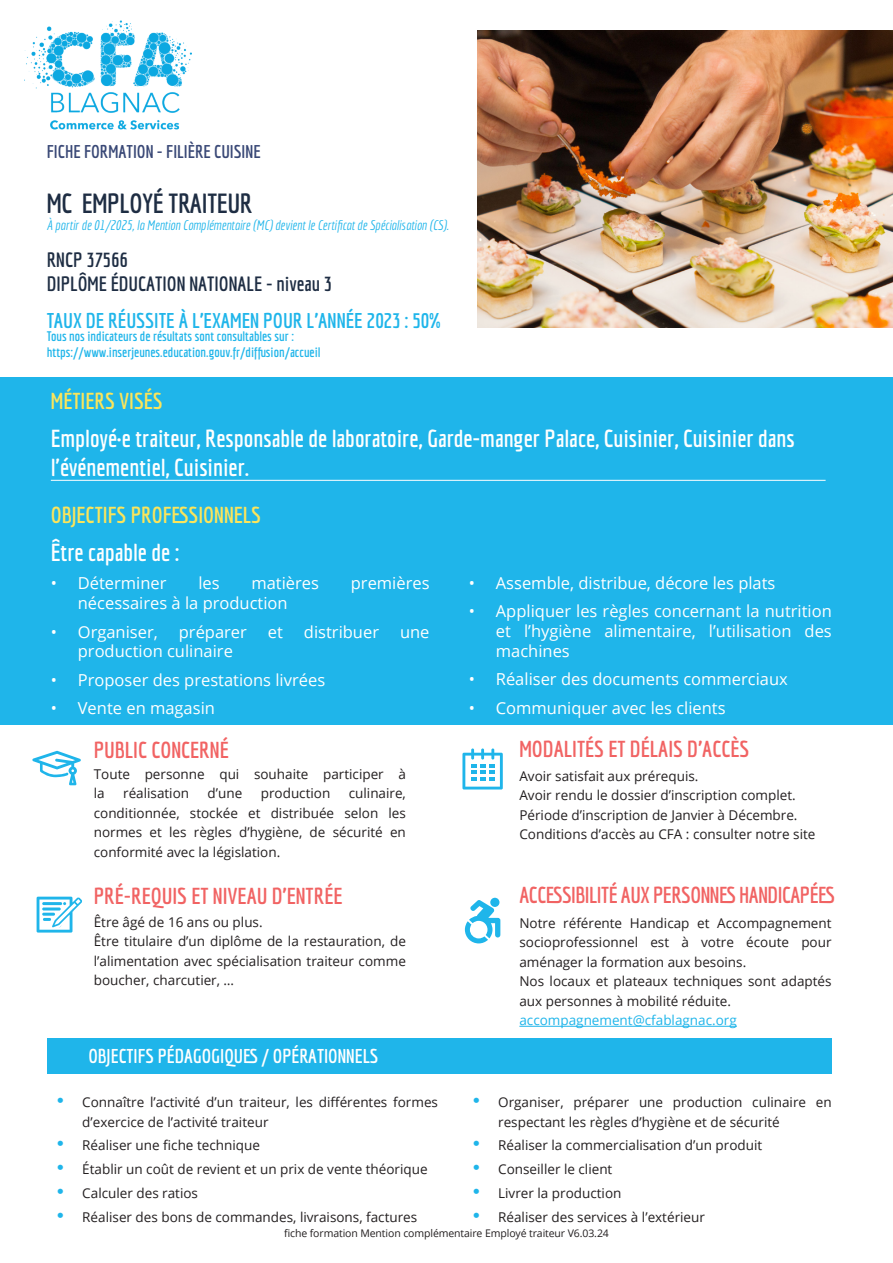
<style>
.page{position:relative;width:893px;height:1263px;background:#fff}
.page>*{position:absolute;margin:0;border:0;box-sizing:border-box;transform-origin:0 0}
.t1{font:700 27px "Economica";letter-spacing:-.01em;color:#1e2d43}
.t2{font:700 24px/28.8px "Economica";color:#fff}
.t3{font:700 22.5px "Economica";color:#f16363}
.t4{font:700 22.5px "Economica";letter-spacing:-.02em;color:#f16363}
.t5{font:700 22.5px "Economica";color:#fbe55b}
.t6{font:700 20.85px "Economica";color:#1fb5ea}
.t7{font:700 20.1px "Economica";color:#1e2d43}
.t8{font:700 19.5px "Economica";color:#fff}
.t9{font:700 18px "Economica";color:#394876}
.t10{font:16.5px/19.8px "Open Sans";color:#fff;text-align:justify}
.t11{font:13.5px/19.5px "Open Sans";color:#231f20}
.t12{font:700 13.5px "Economica";color:#1fb5ea}
.t13{font:italic 13.5px "Economica";color:#1fb5ea}
.t14{font:13.5px "Open Sans";color:#1fb5ea}
.t15{font:10.5px "Open Sans";letter-spacing:-.01em;color:#231f20}
.s1{font-family:"Futura";font-weight:700;font-size:18px;color:#1fb5ea}
</style>
<div class="page">
<img style="left:477px;top:31px;width:416px;height:297px">
<div style="left:0;top:378px;width:893px;height:347px;background:#1fb5ea"></div>
<div style="left:47px;top:1038px;width:785px;height:36px;background:#1fb5ea"></div>
<img style="left:24px;top:20px;width:167px;height:110px">
<svg style="left:32px;top:751px;width:49px;height:34px"></svg>
<svg style="left:462px;top:748px;width:41px;height:41px"></svg>
<div style="left:490px;top:898px;width:9px;height:9px;background:#1fb5ea;border-radius:50%"></div>
<svg style="left:465px;top:900px;width:35px;height:43px"></svg>
<svg style="left:37px;top:897px;width:45px;height:35px"></svg>
<hr style="left:51px;top:480px;width:775px;height:1px;background:#fff">
<hr style="left:519px;top:1026px;width:218px;height:1px;background:#1fb5ea">
<p class="t9" style="left:47px;top:141px;width:215px">FICHE FORMATION - FILIÈRE CUISINE</p>
<p class="t1" style="left:47px;top:188px;width:207px">MC EMPLOYÉ TRAITEUR</p>
<p class="t7" style="left:47px;top:248px;width:82px">RNCP 37566</p>
<p class="t7" style="left:47px;top:272px;width:287px">DIPLÔME ÉDUCATION NATIONALE - niveau 3</p>
<p class="t6" style="left:47px;top:309px;width:396px">TAUX DE RÉUSSITE À L’EXAMEN POUR L’ANNÉE 2023 : 50%</p>
<p class="t13" style="left:47px;top:218px;width:404px">À partir de 01/2025, la Mention Complémentaire (MC) devient le Certificat de Spécialisation (CS).</p>
<p class="t12" style="left:47px;top:328px;width:249px">Tous nos indicateurs de résultats sont consultables sur :</p>
<p class="t12" style="left:47px;top:345px;width:275px">https://www.inserjeunes.education.gouv.fr/diffusion/accueil</p>
<p class="t5" style="left:51px;top:388px;width:113px">MÉTIERS VISÉS</p>
<p class="t2" style="left:51px;top:424px;width:745px">Employé·e traiteur, Responsable de laboratoire, Garde-manger Palace, Cuisinier, Cuisinier dans l'événementiel, Cuisinier.</p>
<p class="t5" style="left:51px;top:502px;width:212px">OBJECTIFS PROFESSIONNELS</p>
<p class="t2" style="left:51px;top:538px;width:130px">Être capable de :</p>
<p class="t10" style="left:51px;top:573px;width:117px">• Déterminer</p>
<p class="t10" style="left:198px;top:573px;width:23px">les</p>
<p class="t10" style="left:251px;top:573px;width:69px">matières</p>
<p class="t10" style="left:351px;top:573px;width:80px">premières</p>
<p class="t10" style="left:78px;top:593px;width:211px">nécessaires à la production</p>
<p class="t10" style="left:51px;top:621px;width:109px">• Organiser,</p>
<p class="t10" style="left:179px;top:621px;width:70px">préparer</p>
<p class="t10" style="left:268px;top:621px;width:17px">et</p>
<p class="t10" style="left:304px;top:621px;width:77px">distribuer</p>
<p class="t10" style="left:400px;top:621px;width:31px">une</p>
<p class="t10" style="left:78px;top:641px;width:157px">production culinaire</p>
<p class="t10" style="left:51px;top:669px;width:276px">• Proposer des prestations livrées</p>
<p class="t10" style="left:51px;top:698px;width:166px">• Vente en magasin</p>
<p class="t3" style="left:94px;top:737px;width:136px">PUBLIC CONCERNÉ</p>
<p class="t3" style="left:519px;top:735px;width:231px">MODALITÉS ET DÉLAIS D’ACCÈS</p>
<p class="t10" style="left:469px;top:573px;width:308px">• Assemble, distribue, décore les plats</p>
<p class="t10" style="left:496px;top:601px;width:337px;text-indent:-27px">• Appliquer les règles concernant la nutrition et l’hygiène alimentaire, l’utilisation des machines</p>
<p class="t10" style="left:469px;top:669px;width:320px">• Réaliser des documents commerciaux</p>
<p class="t10" style="left:469px;top:697px;width:258px">• Communiquer avec les clients</p>
<p class="t11" style="left:94px;top:764px;width:314px">Toute personne qui souhaite participer à la</p>
<p class="t11" style="left:123px;top:783px;width:67px">réalisation</p>
<p class="t11" style="left:208px;top:783px;width:36px">d’une</p>
<p class="t11" style="left:261px;top:783px;width:71px">production</p>
<p class="t11" style="left:94px;top:783px;width:314px;text-align:justify;text-indent:255px">culinaire, conditionnée, stockée et distribuée selon les normes et les règles d’hygiène, de sécurité en conformité avec la législation.</p>
<p class="t11" style="left:519px;top:766px;width:181px">Avoir satisfait aux prérequis.</p>
<p class="t11" style="left:519px;top:785px;width:278px">Avoir rendu le dossier d’inscription complet.</p>
<p class="t11" style="left:519px;top:805px;width:280px">Période d’inscription de Janvier à Décembre.</p>
<p class="t11" style="left:519px;top:824px;width:297px">Conditions d’accès au CFA : consulter notre site</p>
<p class="t3" style="left:94px;top:882px;width:250px">PRÉ-REQUIS ET NIVEAU D’ENTRÉE</p>
<p class="t4" style="left:519px;top:882px;width:317px">ACCESSIBILITÉ AUX PERSONNES HANDICAPÉES</p>
<p class="t11" style="left:94px;top:912px;width:170px">Être âgé de 16 ans ou plus.</p>
<p class="t11" style="left:94px;top:931px;width:314px;text-align:justify">Être titulaire d’un diplôme de la restauration, de l’alimentation avec spécialisation traiteur comme boucher, charcutier, …</p>
<p class="t8" style="left:88px;top:1045px;width:291px">OBJECTIFS PÉDAGOGIQUES / OPÉRATIONNELS</p>
<p class="t11" style="left:82px;top:1092px;width:357px;text-indent:-27px"><span class="s1">•</span> Connaître l’activité d’un traiteur, les différentes formes d’exercice de l’activité traiteur</p>
<p class="t11" style="left:55px;top:1135px;width:206px"><span class="s1">•</span> Réaliser une fiche technique</p>
<p class="t11" style="left:55px;top:1159px;width:374px"><span class="s1">•</span> Établir un coût de revient et un prix de vente théorique</p>
<p class="t11" style="left:55px;top:1183px;width:144px"><span class="s1">•</span> Calculer des ratios</p>
<p class="t11" style="left:55px;top:1207px;width:363px"><span class="s1">•</span> Réaliser des bons de commandes, livraisons, factures</p>
<p class="t11" style="left:519px;top:913px;width:314px;text-align:justify">Notre référente Handicap et Accompagnement socioprofessionnel est à votre écoute pour aménager la formation aux besoins.</p>
<p class="t11" style="left:519px;top:971px;width:314px">Nos locaux et plateaux techniques sont adaptés aux personnes à mobilité réduite.</p>
<p class="t14" style="left:519px;top:1011px;width:219px">accompagnement@cfablagnac.org</p>
<p class="t11" style="left:498px;top:1092px;width:335px;text-indent:-27px"><span class="s1">•</span> Organiser, préparer une production culinaire en respectant les règles d’hygiène et de sécurité</p>
<p class="t11" style="left:471px;top:1135px;width:293px"><span class="s1">•</span> Réaliser la commercialisation d’un produit</p>
<p class="t11" style="left:471px;top:1159px;width:143px"><span class="s1">•</span> Conseiller le client</p>
<p class="t11" style="left:471px;top:1183px;width:152px"><span class="s1">•</span> Livrer la production</p>
<p class="t11" style="left:471px;top:1207px;width:235px"><span class="s1">•</span> Réaliser des services à l’extérieur</p>
<p class="t15" style="left:284px;top:1225px;width:326px">fiche formation Mention complémentaire Employé traiteur V6.03.24</p>
</div>
